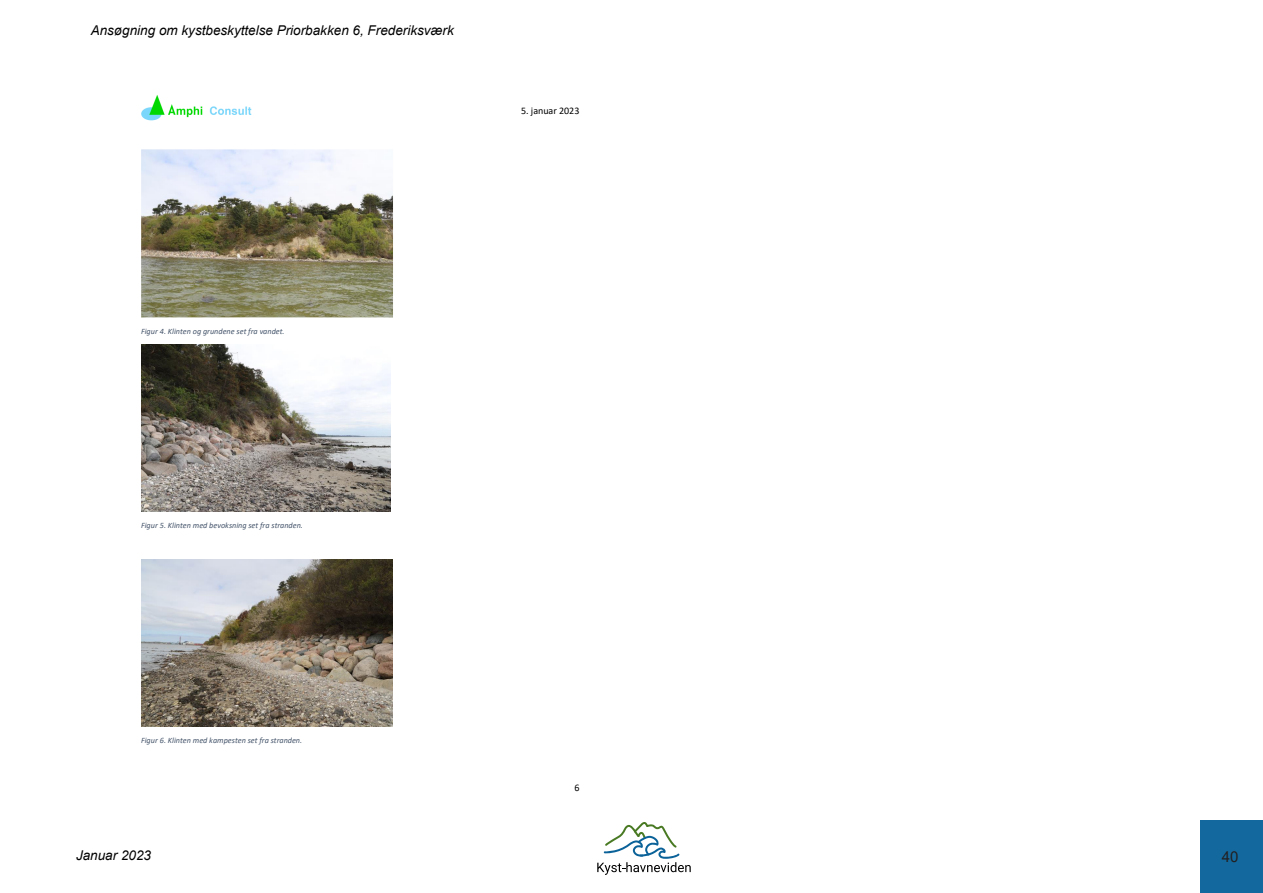
<style>
.page{position:relative;width:1263px;height:893px;background:#fff}
.page>*{position:absolute;margin:0;border:0;box-sizing:border-box;transform-origin:0 0}
.t1{font:15px "Arial";color:#231f20}
.t2{font:italic 13.5px "Arial";color:#000}
.t3{font:10.05px "Calibri";color:#000}
.t4{font:italic 8.25px "Calibri";color:#44546a}
</style>
<div class="page">
<svg style="left:597px;top:822px;width:94px;height:53px"></svg>
<div style="left:1200px;top:821px;width:62px;height:72px;background:#13699d"></div>
<img style="left:141px;top:95px;width:111px;height:26px">
<img style="left:141px;top:149px;width:252px;height:168px">
<img style="left:141px;top:345px;width:250px;height:166px">
<img style="left:141px;top:559px;width:251px;height:167px">
<h2 class="t2" style="left:91px;top:21px;width:365px">Ansøgning om kystbeskyttelse Priorbakken 6, Frederiksværk</h2>
<p class="t3" style="left:521px;top:103px;width:60px">5. januar 2023</p>
<p class="t4" style="left:141px;top:325px;width:145px">Figur 4. Klinten og grundene set fra vandet.</p>
<p class="t4" style="left:141px;top:519px;width:163px">Figur 5. Klinten med bevoksning set fra stranden.</p>
<p class="t4" style="left:141px;top:735px;width:163px">Figur 6. Klinten med kampesten set fra stranden.</p>
<h2 class="t2" style="left:76px;top:847px;width:77px">Januar 2023</h2>
<p class="t3" style="left:574px;top:780px;width:7px">6</p>
<h1 class="t1" style="left:1222px;top:847px;width:18px">40</h1>
</div>
